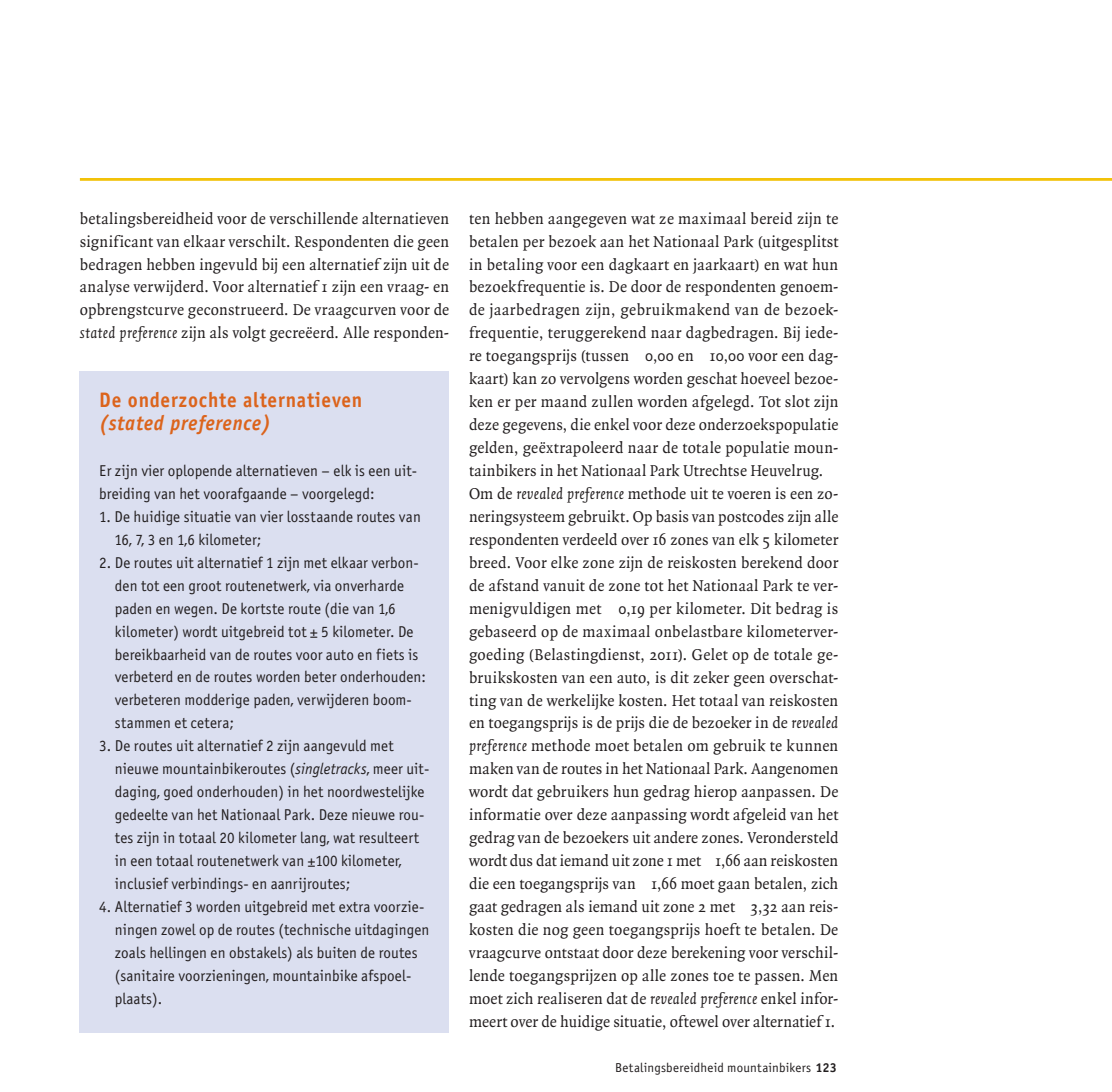
<style>
.page{position:relative;width:1112px;height:1092px;background:#fff}
.page>*{position:absolute;margin:0;border:0;box-sizing:border-box;transform-origin:0 0}
.t1{font:21px "Officina Sans Bold ITC";letter-spacing:.04em;color:#dc641c;scale:.92 1}
.t2{font:italic 21px "Officina Sans Bold ITC";letter-spacing:.04em;color:#dc641c;scale:.92 1}
.t3{font:16.8px/22.9px "Quadraat";letter-spacing:.015em;color:#231f20;text-align:justify;scale:.95 1}
.t4{font:15.75px/22.9px "Officina Sans ITC";letter-spacing:.005em;color:#231f20;scale:.96 1}
.t5{font:12.95px "Officina Sans ITC";letter-spacing:.015em;color:#231f20}
.s1{font-style:italic}
.s2{font-family:"Officina Sans Bold ITC"}
</style>
<div class="page">
<div style="left:79px;top:370px;width:370px;height:662px;background:#dbdff0"></div>
<hr style="left:80px;top:178px;width:1031px;height:3px;background:#f2c209">
<p class="t3" style="left:80px;top:207px;width:390px">betalingsbereidheid voor de verschillende alternatieven significant van elkaar verschilt. Respondenten die geen bedragen hebben ingevuld bij een alternatief zijn uit de analyse verwijderd. Voor alternatief 1 zijn een vraag- en opbrengstcurve geconstrueerd. De vraagcurven voor de <span class="s1">stated preference</span> zijn als volgt gecreëerd. Alle responden-</p>
<p class="t3" style="left:469px;top:207px;width:390px;text-align:left">ten hebben aangegeven wat ze maximaal bereid zijn te betalen per bezoek aan het Nationaal Park (uitgesplitst in betaling voor een dagkaart en jaarkaart) en wat hun bezoekfrequentie is. De door de respondenten genoem&shy;de jaarbedragen zijn, gebruikmakend van de bezoek&shy;frequentie, teruggerekend naar dagbedragen. Bij iede&shy;re toegangsprijs (tussen € 0,00 en € 10,00 voor een dag&shy;kaart) kan zo vervolgens worden geschat hoeveel bezoe&shy;ken er per maand zullen worden afgelegd. Tot slot zijn deze gegevens, die enkel voor deze onderzoekspopulatie gelden, geëxtrapoleerd naar de totale populatie moun&shy;tainbikers in het Nationaal Park Utrechtse Heuvelrug.<br>Om de <span class="s1">revealed preference</span> methode uit te voeren is een zo&shy;neringsysteem gebruikt. Op basis van postcodes zijn alle respondenten verdeeld over 16 zones van elk 5 kilometer breed. Voor elke zone zijn de reiskosten berekend door de afstand vanuit de zone tot het Nationaal Park te ver&shy;menigvuldigen met € 0,19 per kilometer. Dit bedrag is gebaseerd op de maximaal onbelastbare kilometerver&shy;goeding (Belastingdienst, 2011). Gelet op de totale ge&shy;bruikskosten van een auto, is dit zeker geen overschat&shy;ting van de werkelijke kosten. Het totaal van reiskosten en toegangsprijs is de prijs die de bezoeker in de <span class="s1">revealed preference</span> methode moet betalen om gebruik te kunnen maken van de routes in het Nationaal Park. Aangenomen wordt dat gebruikers hun gedrag hierop aanpassen. De informatie over deze aanpassing wordt afgeleid van het gedrag van de bezoekers uit andere zones. Verondersteld wordt dus dat iemand uit zone 1 met € 1,66 aan reiskosten die een toegangsprijs van € 1,66 moet gaan betalen, zich gaat gedragen als iemand uit zone 2 met € 3,32 aan reis&shy;kosten die nog geen toegangsprijs hoeft te betalen. De vraagcurve ontstaat door deze berekening voor verschil&shy;lende toegangsprijzen op alle zones toe te passen. Men moet zich realiseren dat de <span class="s1">revealed preference</span> enkel infor&shy;meert over de huidige situatie, oftewel over alternatief 1.</p>
<p class="t1" style="left:99px;top:387px;width:287px">De onderzochte alternatieven</p>
<p class="t2" style="left:99px;top:410px;width:188px">(stated preference)</p>
<p class="t4" style="left:99px;top:459px;width:332px">Er zijn vier oplopende alternatieven – elk is een uit&shy;breiding van het voorafgaande – voorgelegd:</p>
<p class="t4" style="left:114px;top:505px;width:320px;text-indent:-15px">1. De huidige situatie van vier losstaande routes van<br>16, 7, 3 en 1,6 kilometer;</p>
<p class="t4" style="left:115px;top:551px;width:325px;text-indent:-16px">2. De routes uit alternatief 1 zijn met elkaar verbon&shy;den tot een groot routenetwerk, via onverharde paden en wegen. De kortste route (die van 1,6 kilometer) wordt uitgebreid tot ± 5 kilometer. De bereikbaarheid van de routes voor auto en fiets is verbeterd en de routes worden beter onderhouden: verbeteren modderige paden, verwijderen boom&shy;stammen et cetera;</p>
<p class="t4" style="left:115px;top:734px;width:329px;text-indent:-16px">3. De routes uit alternatief 2 zijn aangevuld met nieuwe mountainbikeroutes (<span class="s1">singletracks</span>, meer uit&shy;daging, goed onderhouden) in het noordwestelijke gedeelte van het Nationaal Park. Deze nieuwe rou&shy;tes zijn in totaal 20 kilometer lang, wat resulteert in een totaal routenetwerk van ±100 kilometer, inclusief verbindings- en aanrijroutes;</p>
<p class="t4" style="left:115px;top:895px;width:329px;text-indent:-16px">4. Alternatief 3 worden uitgebreid met extra voorzie&shy;ningen zowel op de routes (technische uitdagingen zoals hellingen en obstakels) als buiten de routes (sanitaire voorzieningen, mountainbike afspoel&shy;plaats).</p>
<p class="t5" style="left:615px;top:1060px;width:223px">Betalingsbereidheid mountainbikers <span class="s2">123</span></p>
</div>
